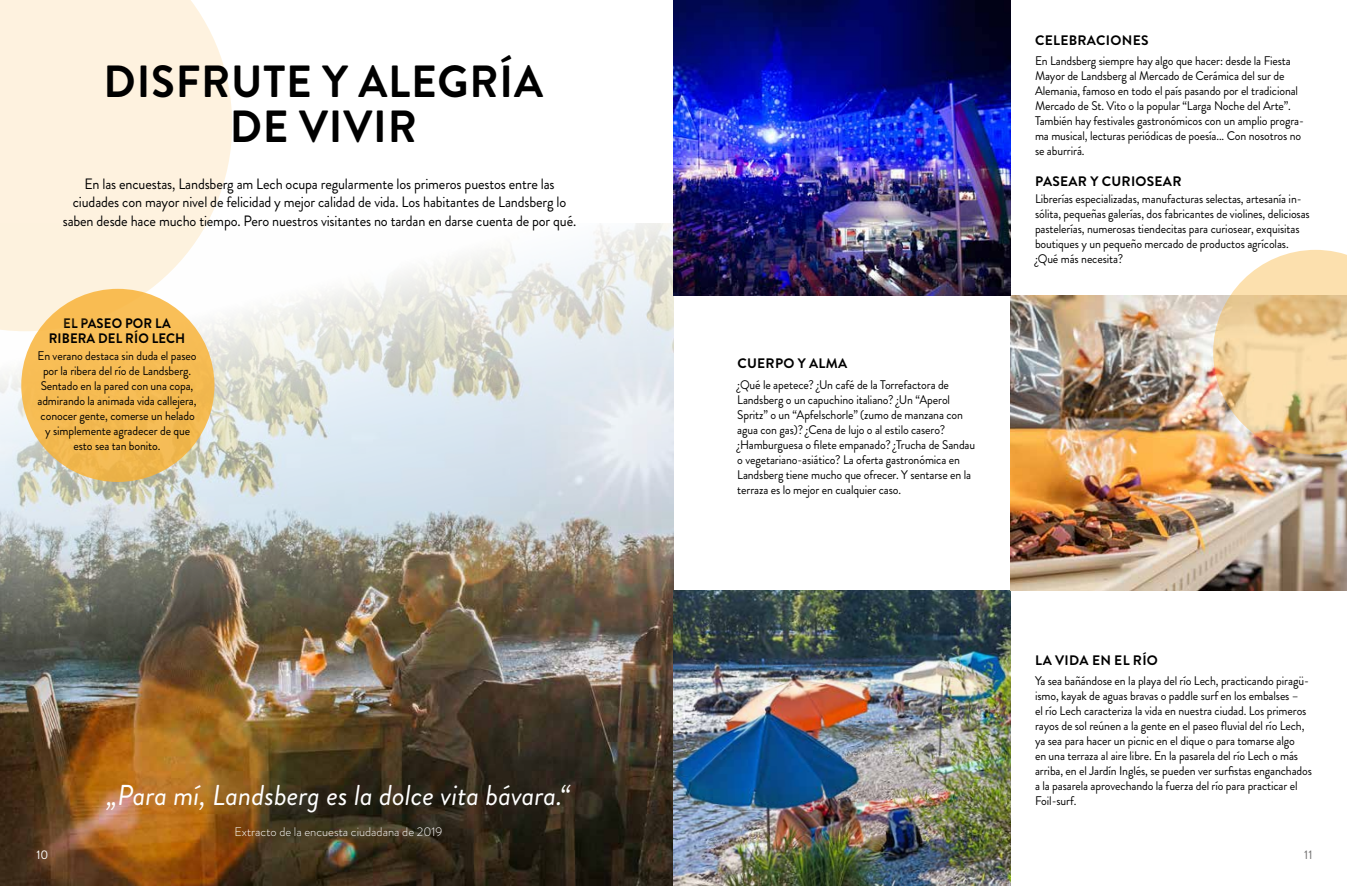
<style>
.page{position:relative;width:1347px;height:886px;background:#fff}
.page>*{position:absolute;margin:0;border:0;box-sizing:border-box;transform-origin:0 0}
.t1{font:700 45px/45px "Brandon Grotesque";letter-spacing:.02em;color:#000;text-align:center}
.t2{font:italic 28.75px "Brandon Grotesque";color:#fff}
.t3{font:15px/18.8px "Brandon Grotesque";letter-spacing:-.01em;color:#000;text-align:center;scale:.95 1}
.t4{font:700 13.75px "Brandon Grotesque";letter-spacing:.02em;color:#000}
.t5{font:700 13.75px/15px "Brandon Grotesque";letter-spacing:.02em;color:#000;text-align:center;scale:.95 1}
.t6{font:12.5px/15px "Brandon Grotesque";letter-spacing:-.01em;color:#000;scale:.95 1}
.t7{font:300 12.5px "Brandon Grotesque";color:#fff}
.t8{font:12.5px "Brandon Grotesque";color:#706f6f}
.t9{font:12.5px "Brandon Grotesque";color:#fff}
</style>
<div class="page">
<img style="left:0;top:223px;width:673px;height:663px">
<img style="left:673px;top:591px;width:337px;height:295px">
<img style="left:1010px;top:295px;width:336px;height:296px">
<img style="left:673px;top:0;width:337px;height:295px">
<div style="left:21px;top:289px;width:193px;height:193px;background:#f5bc53;border-radius:50%"></div>
<img style="left:1213px;top:250px;width:133px;height:204px">
<svg style="left:0;top:0;width:232px;height:331px;fill:#fef2df"></svg>
<h1 class="t1" style="left:104px;top:60px;width:441px">DISFRUTE Y ALEGRÍA<br>DE VIVIR</h1>
<p class="t3" style="left:63px;top:174px;width:542px">En las encuestas, Landsberg am Lech ocupa regularmente los primeros puestos entre las ciudades con mayor nivel de felicidad y mejor calidad de vida. Los habitantes de Landsberg lo saben desde hace mucho tiempo. Pero nuestros visitantes no tardan en darse cuenta de por qué.</p>
<p class="t5" style="left:49px;top:316px;width:145px">EL PASEO POR LA<br>RIBERA DEL RÍO LECH</p>
<p class="t6" style="left:37px;top:348px;width:169px;text-align:center">En verano destaca sin duda el paseo por la ribera del río de Landsberg.<br>Sentado en la pared con una copa, admirando la animada vida callejera, conocer gente, comerse un helado y simplemente agradecer de que esto sea tan bonito.</p>
<p class="t9" style="left:36px;top:846px;width:13px">10</p>
<h2 class="t2" style="left:107px;top:775px;width:465px">„Para mí, Landsberg es la dolce vita bávara.“</h2>
<p class="t7" style="left:234px;top:823px;width:209px">Extracto de la encuesta ciudadana de 2019</p>
<p class="t4" style="left:737px;top:354px;width:111px">CUERPO Y ALMA</p>
<p class="t6" style="left:737px;top:377px;width:252px">¿Qué le apetece? ¿Un café de la Torrefactora de Landsberg o un capuchino italiano? ¿Un “Aperol Spritz” o un “Apfelschorle” (zumo de manzana con agua con gas)? ¿Cena de lujo o al estilo casero? ¿Hamburguesa o filete empanado? ¿Trucha de Sandau o vegetariano-asiático? La oferta gastronómica en Landsberg tiene mucho que ofrecer. Y sentarse en la terraza es lo mejor en cualquier caso.</p>
<p class="t4" style="left:1035px;top:31px;width:115px">CELEBRACIONES</p>
<p class="t6" style="left:1035px;top:54px;width:285px">En Landsberg siempre hay algo que hacer: desde la Fiesta Mayor de Landsberg al Mercado de Cerámica del sur de Alemania, famoso en todo el país pasando por el tradicional Mercado de St. Vito o la popular “Larga Noche del Arte”.<br>También hay festivales gastronómicos con un amplio progra&shy;ma musical, lecturas periódicas de poesía... Con nosotros no se aburrirá.</p>
<p class="t4" style="left:1035px;top:172px;width:148px">PASEAR Y CURIOSEAR</p>
<p class="t6" style="left:1035px;top:192px;width:291px">Librerías especializadas, manufacturas selectas, artesanía in&shy;sólita, pequeñas galerías, dos fabricantes de violines, deliciosas pastelerías, numerosas tiendecitas para curiosear, exquisitas boutiques y un pequeño mercado de productos agrícolas. ¿Qué más necesita?</p>
<p class="t4" style="left:1035px;top:650px;width:124px">LA VIDA EN EL RÍO</p>
<p class="t6" style="left:1035px;top:673px;width:293px">Ya sea bañándose en la playa del río Lech, practicando piragü&shy;ismo, kayak de aguas bravas o paddle surf en los embalses –<br>el río Lech caracteriza la vida en nuestra ciudad. Los primeros rayos de sol reúnen a la gente en el paseo fluvial del río Lech, ya sea para hacer un picnic en el dique o para tomarse algo<br>en una terraza al aire libre. En la pasarela del río Lech o más arriba, en el Jardín Inglés, se pueden ver surfistas enganchados a la pasarela aprovechando la fuerza del río para practicar el Foil-surf.</p>
<p class="t8" style="left:1304px;top:846px;width:10px">11</p>
</div>
